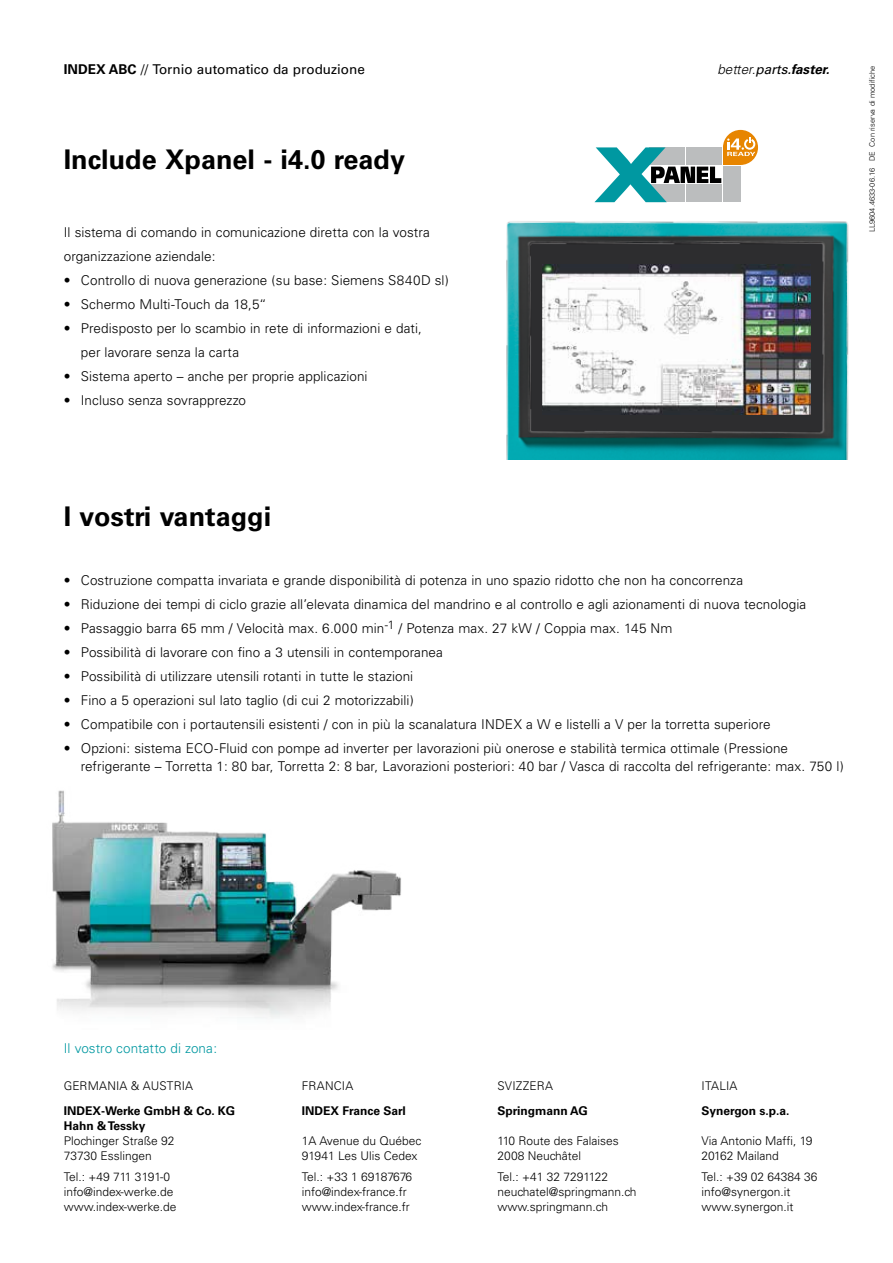
<style>
.page{position:relative;width:893px;height:1263px;background:#fff}
.page>*{position:absolute;margin:0;border:0;box-sizing:border-box;transform-origin:0 0}
.t1{font:700 27px "Univers";color:#000}
.t2{font:300 13.5px/24px "Univers";letter-spacing:.005em;color:#000}
.t3{font:13.5px "Univers";color:#000}
.t4{font:300 13.5px "Univers";letter-spacing:.005em;color:#0098a1}
.t5{font:italic 300 13.5px "Univers";color:#000}
.t6{font:300 12px/15px "Univers";color:#000}
.t7{font:700 12px/15px "Univers";color:#000}
.t8{font:300 12px "Univers";letter-spacing:.02em;color:#000}
.t9{font:300 7.5px "Univers";color:#000}
.s1{font-weight:700}
.s2{font-weight:300}
.s3{font-weight:400}
</style>
<div class="page">
<img style="left:52px;top:790px;width:349px;height:228px">
<div style="left:705px;top:147px;width:17px;height:18px;background:#bbbdbe"></div>
<div style="left:704px;top:185px;width:18px;height:17px;background:#bbbdbe"></div>
<div style="left:723px;top:166px;width:17px;height:18px;background:#bbbdbe"></div>
<div style="left:723px;top:185px;width:17px;height:17px;background:#bbbdbe"></div>
<svg style="left:594px;top:147px;width:127px;height:55px"></svg>
<div style="left:723px;top:147px;width:17px;height:18px;background:#e78500"></div>
<div style="left:723px;top:130px;width:35px;height:35px;background:#e78500;border-radius:50%"></div>
<svg style="left:727px;top:137px;width:28px;height:19px"></svg>
<img style="left:506px;top:221px;width:343px;height:239px">
<p class="t3" style="left:64px;top:62px;width:303px"><span class="s1">INDEX ABC</span> <span class="s2">//</span> Tornio automatico da produzione</p>
<h1 class="t1" style="left:64px;top:144px;width:343px">Include Xpanel - i4.0 ready</h1>
<p class="t2" style="left:64px;top:220px;width:367px">Il sistema di comando in comunicazione diretta con la vostra organizzazione aziendale:</p>
<p class="t2" style="left:64px;top:268px;width:387px">• Controllo di nuova generazione (su base: Siemens S840D sl)</p>
<p class="t2" style="left:64px;top:292px;width:204px">• Schermo Multi-Touch da 18,5“</p>
<p class="t2" style="left:81px;top:317px;width:343px;text-indent:-17px">• Predisposto per lo scambio in rete di informazioni e dati, per lavorare senza la carta</p>
<p class="t2" style="left:64px;top:365px;width:305px">• Sistema aperto – anche per proprie applicazioni</p>
<p class="t2" style="left:64px;top:389px;width:184px">• Incluso senza sovrapprezzo</p>
<p class="t5" style="left:717px;top:62px;width:114px">better.<span class="s3">parts.</span><span class="s1">faster.</span></p>
<p class="t9" style="left:868px;top:232px;width:168px;rotate:-90deg">LL9604.4633-06.16 DE Con riserva di modifiche</p>
<h1 class="t1" style="left:64px;top:501px;width:209px">I vostri vantaggi</h1>
<p class="t2" style="left:64px;top:568px;width:681px">• Costruzione compatta invariata e grande disponibilità di potenza in uno spazio ridotto che non ha concorrenza</p>
<p class="t2" style="left:64px;top:592px;width:744px">• Riduzione dei tempi di ciclo grazie all’elevata dinamica del mandrino e al controllo e agli azionamenti di nuova tecnologia</p>
<p class="t2" style="left:64px;top:616px;width:610px">• Passaggio barra 65 mm / Velocità max. 6.000 min<sup>-1</sup> / Potenza max. 27 kW / Coppia max. 145 Nm</p>
<p class="t2" style="left:64px;top:640px;width:381px">• Possibilità di lavorare con fino a 3 utensili in contemporanea</p>
<p class="t2" style="left:64px;top:664px;width:351px">• Possibilità di utilizzare utensili rotanti in tutte le stazioni</p>
<p class="t2" style="left:64px;top:688px;width:352px">• Fino a 5 operazioni sul lato taglio (di cui 2 motorizzabili)</p>
<p class="t2" style="left:64px;top:712px;width:708px">• Compatibile con i portautensili esistenti / con in più la scanalatura INDEX a W e listelli a V per la torretta superiore</p>
<p class="t2" style="left:81px;top:739px;width:764px;line-height:18px;text-indent:-17px">• Opzioni: sistema ECO-Fluid con pompe ad inverter per lavorazioni più onerose e stabilità termica ottimale (Pressione refrigerante – Torretta 1: 80 bar, Torretta 2: 8 bar, Lavorazioni posteriori: 40 bar / Vasca di raccolta del refrigerante: max. 750 l)</p>
<p class="t4" style="left:64px;top:1040px;width:155px">Il vostro contatto di zona:</p>
<p class="t6" style="left:64px;top:1078px;width:131px">GERMANIA &amp; AUSTRIA</p>
<p class="t8" style="left:302px;top:1078px;width:53px">FRANCIA</p>
<p class="t6" style="left:497px;top:1078px;width:57px">SVIZZERA</p>
<p class="t6" style="left:702px;top:1078px;width:37px">ITALIA</p>
<p class="t7" style="left:64px;top:1103px;width:173px">INDEX-Werke GmbH &amp; Co. KG<br>Hahn &amp; Tessky</p>
<p class="t6" style="left:64px;top:1133px;width:112px">Plochinger Straße 92<br>73730 Esslingen</p>
<p class="t6" style="left:64px;top:1169px;width:114px">Tel.: +49 711 3191-0 info@index-werke.de www.index-werke.de</p>
<p class="t7" style="left:302px;top:1103px;width:105px">INDEX France Sarl</p>
<p class="t6" style="left:302px;top:1133px;width:121px">1A Avenue du Québec<br>91941 Les Ulis Cedex</p>
<p class="t6" style="left:302px;top:1169px;width:112px">Tel.: +33 1 69187676 info@index-france.fr www.index-france.fr</p>
<p class="t7" style="left:497px;top:1103px;width:92px">Springmann AG</p>
<p class="t6" style="left:497px;top:1133px;width:123px">110 Route des Falaises<br>2008 Neuchâtel</p>
<p class="t6" style="left:497px;top:1169px;width:141px">Tel.: +41 32 7291122 neuchatel@springmann.ch www.springmann.ch</p>
<p class="t7" style="left:702px;top:1103px;width:89px">Synergon s.p.a.</p>
<p class="t6" style="left:702px;top:1133px;width:112px">Via Antonio Maffi, 19<br>20162 Mailand</p>
<p class="t6" style="left:702px;top:1169px;width:117px">Tel.: +39 02 64384 36 info@synergon.it www.synergon.it</p>
</div>
